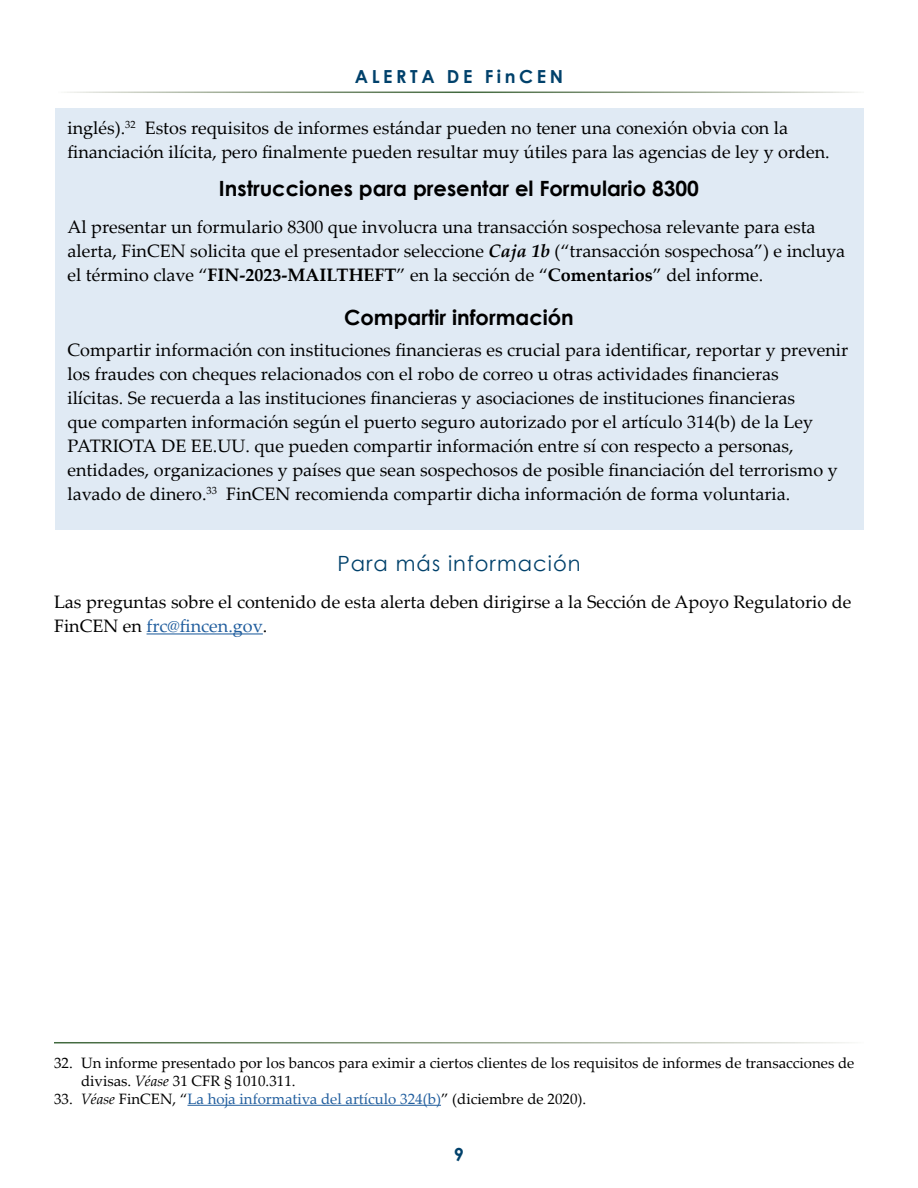
<style>
.page{position:relative;width:918px;height:1188px;background:#fff}
.page>*{position:absolute;margin:0;border:0;box-sizing:border-box;transform-origin:0 0}
.Guidance_H3{font:700 21px "Century Gothic";color:#000}
.For_Further_Info_no_line{font:21px "Century Gothic";letter-spacing:.05em;color:#00416b}
.Guidance_P{font:18px/24px "Palatino Linotype";color:#000}
.t1{font:700 18px "Century Gothic";letter-spacing:.2em;color:#00416b}
.Footnote{font:15px/18px "Palatino Linotype";color:#000}
.Footnote-2{font:15px "Palatino Linotype";color:#215e9e}
.s1{font-weight:700;font-style:italic}
.s2{font-weight:700}
.s3{color:#215e9e}
.s4{font-style:italic}
.s5{color:#000}
.s6{font-style:italic;color:#000}
</style>
<div class="page">
<div style="left:56px;top:108px;width:808px;height:421px;background:#e0eaf4"></div>
<hr style="left:147px;top:633px;width:116px;height:1px;background:#215e9e">
<hr style="left:187px;top:1105px;width:254px;height:1px;background:#215e9e">
<p class="t1" style="left:355px;top:62px;width:210px">ALERTA DE FinCEN</p>
<p class="Guidance_P" style="left:68px;top:115px;width:764px">inglés).<sup>32</sup> Estos requisitos de informes estándar pueden no tener una conexión obvia con la financiación ilícita, pero finalmente pueden resultar muy útiles para las agencias de ley y orden.</p>
<h3 class="Guidance_H3" style="left:219px;top:172px;width:482px">Instrucciones para presentar el Formulario 8300</h3>
<p class="Guidance_P" style="left:68px;top:214px;width:779px">Al presentar un formulario 8300 que involucra una transacción sospechosa relevante para esta alerta, FinCEN solicita que el presentador seleccione <span class="s1">Caja 1b</span> (“transacción sospechosa”) e incluya el término clave “<span class="s2">FIN-2023-MAILTHEFT</span>” en la sección de “<span class="s2">Comentarios</span>” del informe.</p>
<h3 class="Guidance_H3" style="left:344px;top:302px;width:231px">Compartir información</h3>
<p class="Guidance_P" style="left:68px;top:337px;width:782px">Compartir información con instituciones financieras es crucial para identificar, reportar y prevenir los fraudes con cheques relacionados con el robo de correo u otras actividades financieras<br>ilícitas. Se recuerda a las instituciones financieras y asociaciones de instituciones financieras<br>que comparten información según el puerto seguro autorizado por el artículo 314(b) de la Ley PATRIOTA DE EE.UU. que pueden compartir información entre sí con respecto a personas, entidades, organizaciones y países que sean sospechosos de posible financiación del terrorismo y lavado de dinero.<sup>33</sup> FinCEN recomienda compartir dicha información de forma voluntaria.</p>
<p class="For_Further_Info_no_line" style="left:337px;top:548px;width:245px">Para más información</p>
<p class="Guidance_P" style="left:54px;top:589px;width:799px">Las preguntas sobre el contenido de esta alerta deben dirigirse a la Sección de Apoyo Regulatorio de<br>FinCEN en <span class="s3">frc@fincen.gov</span>.</p>
<p class="Footnote" style="left:81px;top:1053px;width:775px;text-indent:-27px">32. Un informe presentado por los bancos para eximir a ciertos clientes de los requisitos de informes de transacciones de divisas. <span class="s4">Véase</span> 31 CFR § 1010.311.</p>
<p class="Footnote-2" style="left:54px;top:1088px;width:534px"><span class="s5">33.</span> <span class="s6">Véase</span> <span class="s5">FinCEN, “</span>La hoja informativa del artículo 324(b)<span class="s5">” (diciembre de 2020).</span></p>
<p class="t1" style="left:454px;top:1141px;width:12px">9</p>
</div>
